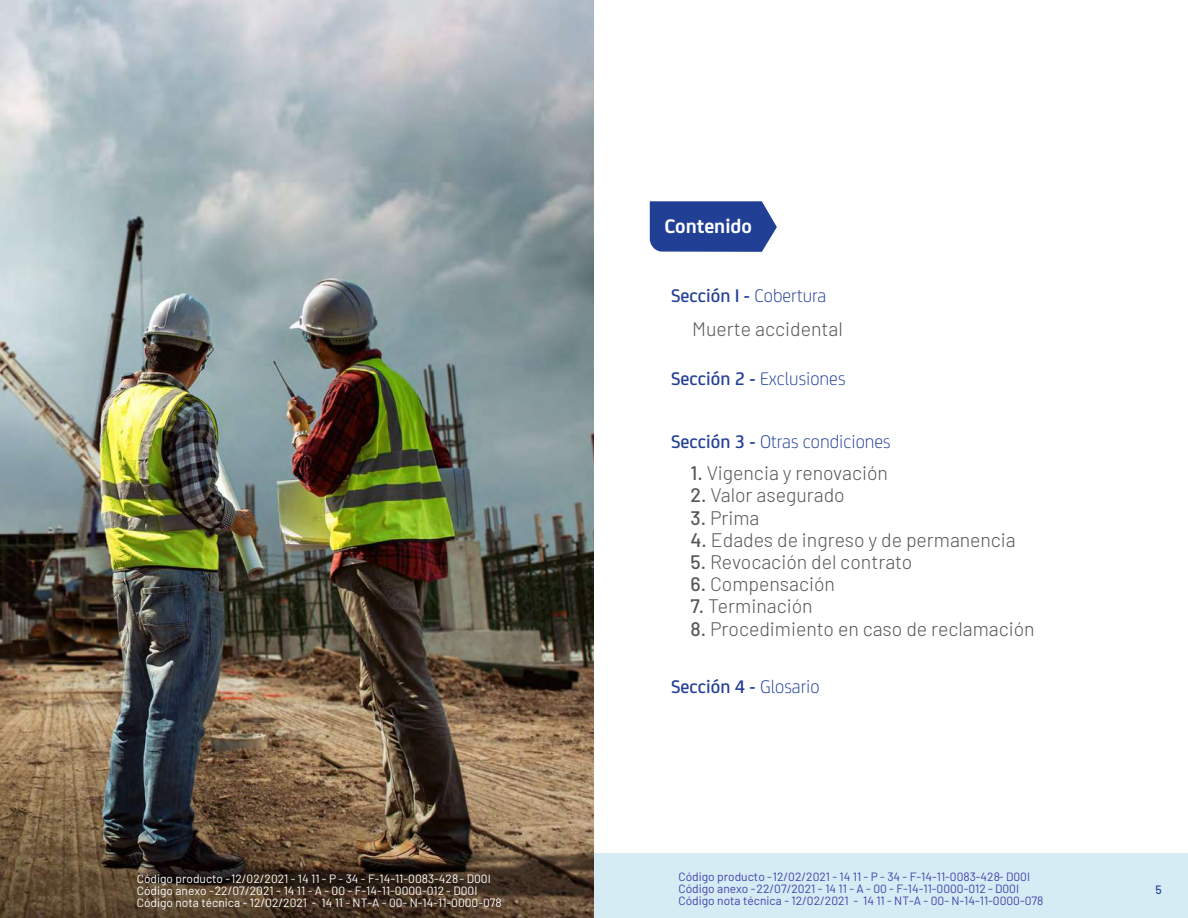
<style>
.page{position:relative;width:1188px;height:918px;background:#fff}
.page>*{position:absolute;margin:0;border:0;box-sizing:border-box;transform-origin:0 0}
.t1{font:700 21px "FS Joey";color:#fff}
.t2{font:300 19.5px "Barlow";color:#575656}
.t3{font:300 19.5px "FS Joey";color:#223f96}
.t4{font:500 19.5px "FS Joey";color:#223f96}
.t5{font:12px/12px "Barlow";color:#fff}
.t6{font:12px/12px "Barlow";color:#4040aa}
.t7{font:500 12px "Barlow";color:#223f96}
.s1{font-weight:300}
.s2{font-weight:500}
</style>
<div class="page">
<svg style="left:650px;top:201px;width:127px;height:51px;background:#324d9d"></svg>
<img style="left:0;top:0;width:594px;height:918px">
<div style="left:594px;top:853px;width:594px;height:65px;background:#d6ecf4"></div>
<p class="t1" style="left:664px;top:210px;width:89px">Contenido</p>
<p class="t4" style="left:671px;top:281px;width:157px">Sección I - <span class="s1">Cobertura</span></p>
<p class="t2" style="left:692px;top:315px;width:152px">Muerte accidental</p>
<p class="t3" style="left:671px;top:365px;width:176px"><span class="s2">Sección 2 -</span> Exclusiones</p>
<p class="t3" style="left:671px;top:428px;width:221px"><span class="s2">Sección 3 -</span> Otras condiciones</p>
<p class="t2" style="left:691px;top:459px;width:199px"><span class="s2">1.</span> Vigencia y renovación</p>
<p class="t2" style="left:691px;top:481px;width:156px"><span class="s2">2.</span> Valor asegurado</p>
<p class="t2" style="left:691px;top:504px;width:70px"><span class="s2">3.</span> Prima</p>
<p class="t2" style="left:691px;top:526px;width:327px"><span class="s2">4.</span> Edades de ingreso y de permanencia</p>
<p class="t2" style="left:691px;top:548px;width:223px"><span class="s2">5.</span> Revocación del contrato</p>
<p class="t2" style="left:691px;top:570px;width:146px"><span class="s2">6.</span> Compensación</p>
<p class="t2" style="left:691px;top:592px;width:124px"><span class="s2">7.</span> Terminación</p>
<p class="t2" style="left:691px;top:615px;width:346px"><span class="s2">8.</span> Procedimiento en caso de reclamación</p>
<p class="t4" style="left:671px;top:673px;width:150px">Sección 4 - <span class="s1">Glosario</span></p>
<p class="t5" style="left:137px;top:872px;width:367px">Código producto - 12/02/2021 - 14 11 - P - 34 - F-14-11-0083-428- D00I<br>Código anexo - 22/07/2021 - 14 11 - A - 00 - F-14-11-0000-012 - D00I<br>Código nota técnica - 12/02/2021 - 14 11 - NT-A - 00- N-14-11-0000-078</p>
<p class="t6" style="left:679px;top:870px;width:367px">Código producto - 12/02/2021 - 14 11 - P - 34 - F-14-11-0083-428- D00I<br>Código anexo - 22/07/2021 - 14 11 - A - 00 - F-14-11-0000-012 - D00I<br>Código nota técnica - 12/02/2021 - 14 11 - NT-A - 00- N-14-11-0000-078</p>
<p class="t7" style="left:1156px;top:881px;width:8px">5</p>
</div>
